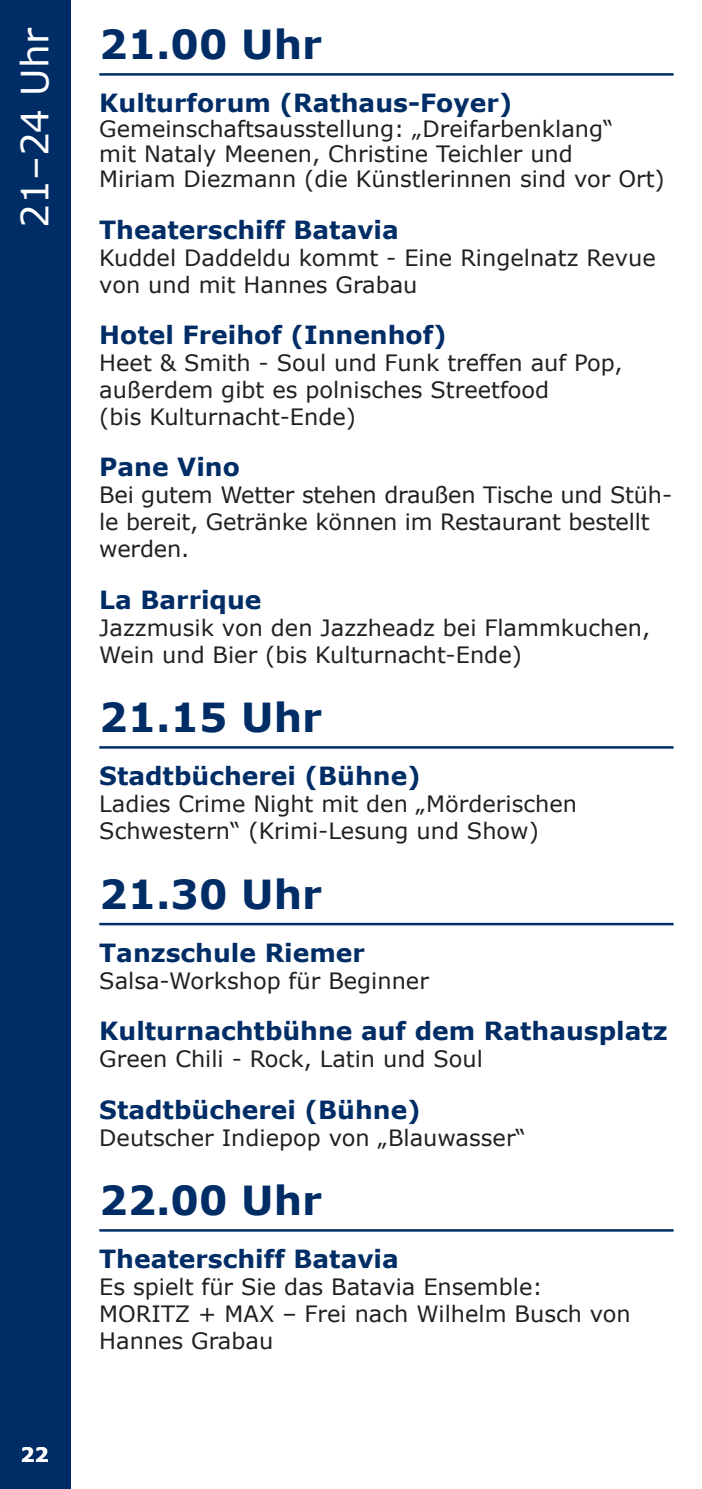
<style>
.page{position:relative;width:702px;height:1489px;background:#fff}
.page>*{position:absolute;margin:0;border:0;box-sizing:border-box;transform-origin:0 0}
.t1{font:700 40px "Verdana";color:#002d66}
.t2{font:37.5px "Verdana";color:#fff}
.t3{font:700 25px "Verdana";color:#002d66}
.t4{font:22.5px/27px "Verdana";color:#231f20}
.t5{font:700 20px "Verdana";color:#fff}
</style>
<div class="page">
<div style="left:0;top:0;width:71px;height:1488px;background:#002d66"></div>
<hr style="left:99px;top:73px;width:574px;height:3px;background:#002d66">
<hr style="left:99px;top:746px;width:574px;height:2px;background:#002d66">
<hr style="left:99px;top:922px;width:574px;height:3px;background:#002d66">
<hr style="left:99px;top:1228px;width:574px;height:3px;background:#002d66">
<h2 class="t2" style="left:11px;top:228px;width:201px;rotate:-90deg">21–24 Uhr</h2>
<p class="t5" style="left:21px;top:1441px;width:30px">22</p>
<h1 class="t1" style="left:99px;top:18px;width:224px">21.00 Uhr</h1>
<p class="t3" style="left:99px;top:87px;width:414px">Kulturforum (Rathaus-Foyer)</p>
<p class="t4" style="left:99px;top:117px;width:567px;line-height:25px">Gemeinschaftsausstellung: „Dreifarbenklang“<br>mit Nataly Meenen, Christine Teichler und<br>Miriam Diezmann (die Künstlerinnen sind vor Ort)</p>
<p class="t3" style="left:99px;top:213px;width:301px">Theaterschiff Batavia</p>
<p class="t4" style="left:99px;top:244px;width:558px">Kuddel Daddeldu kommt - Eine Ringelnatz Revue von und mit Hannes Grabau</p>
<p class="t3" style="left:99px;top:318px;width:349px">Hotel Freihof (Innenhof)</p>
<p class="t4" style="left:99px;top:349px;width:525px">Heet &amp; Smith - Soul und Funk treffen auf Pop, außerdem gibt es polnisches Streetfood<br>(bis Kulturnacht-Ende)</p>
<p class="t3" style="left:99px;top:451px;width:142px">Pane Vino</p>
<p class="t4" style="left:99px;top:482px;width:574px">Bei gutem Wetter stehen draußen Tische und Stüh&shy;le bereit, Getränke können im Restaurant bestellt werden.</p>
<p class="t3" style="left:99px;top:583px;width:164px">La Barrique</p>
<p class="t4" style="left:99px;top:614px;width:552px">Jazzmusik von den Jazzheadz bei Flammkuchen,<br>Wein und Bier (bis Kulturnacht-Ende)</p>
<h1 class="t1" style="left:99px;top:691px;width:224px">21.15 Uhr</h1>
<p class="t3" style="left:99px;top:760px;width:323px">Stadtbücherei (Bühne)</p>
<p class="t4" style="left:99px;top:791px;width:479px">Ladies Crime Night mit den „Mörderischen<br>Schwestern“ (Krimi-Lesung und Show)</p>
<h1 class="t1" style="left:99px;top:868px;width:224px">21.30 Uhr</h1>
<p class="t3" style="left:99px;top:936px;width:267px">Tanzschule Riemer</p>
<p class="t4" style="left:99px;top:967px;width:331px">Salsa-Workshop für Beginner</p>
<p class="t3" style="left:99px;top:1014px;width:570px">Kulturnachtbühne auf dem Rathausplatz</p>
<p class="t4" style="left:99px;top:1045px;width:385px">Green Chili - Rock, Latin und Soul</p>
<p class="t3" style="left:99px;top:1093px;width:323px">Stadtbücherei (Bühne)</p>
<p class="t4" style="left:99px;top:1124px;width:428px">Deutscher Indiepop von „Blauwasser“</p>
<h1 class="t1" style="left:99px;top:1174px;width:224px">22.00 Uhr</h1>
<p class="t3" style="left:99px;top:1242px;width:301px">Theaterschiff Batavia</p>
<p class="t4" style="left:99px;top:1273px;width:533px">Es spielt für Sie das Batavia Ensemble:<br>MORITZ + MAX – Frei nach Wilhelm Busch von<br>Hannes Grabau</p>
</div>
